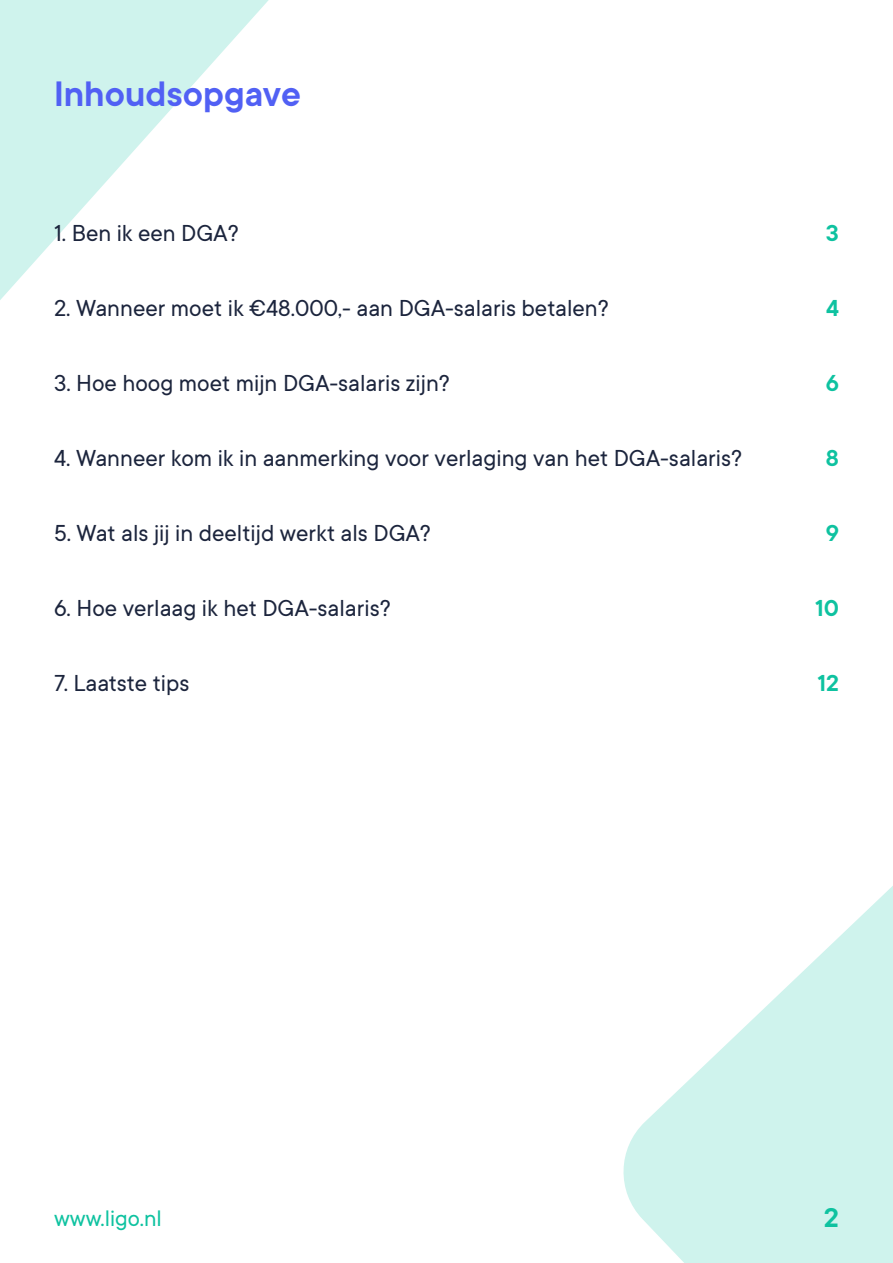
<style>
.page{position:relative;width:893px;height:1263px;background:#fff}
.page>*{position:absolute;margin:0;border:0;box-sizing:border-box;transform-origin:0 0}
.t1{font:600 39px "TT Commons";color:#5160f4}
.t2{font:600 30px "TT Commons";color:#0ec2a0}
.t3{font:25.5px "TT Commons";color:#1c253d}
.t4{font:600 25.5px "TT Commons";color:#0ec2a0}
.t5{font:24.75px "TT Commons";color:#0ec2a0}
</style>
<div class="page">
<svg style="left:623px;top:886px;width:270px;height:376px;fill:#cff3ed"></svg>
<svg style="left:0;top:1px;width:268px;height:299px;fill:#cff3ed"></svg>
<h1 class="t1" style="left:54px;top:69px;width:249px">Inhoudsopgave</h1>
<p class="t3" style="left:54px;top:217px;width:186px">1. Ben ik een DGA?</p>
<p class="t4" style="left:826px;top:216px;width:15px">3</p>
<p class="t3" style="left:54px;top:292px;width:556px">2. Wanneer moet ik €48.000,- aan DGA-salaris betalen?</p>
<p class="t4" style="left:826px;top:291px;width:14px">4</p>
<p class="t3" style="left:54px;top:367px;width:397px">3. Hoe hoog moet mijn DGA-salaris zijn?</p>
<p class="t4" style="left:826px;top:367px;width:15px">6</p>
<p class="t3" style="left:54px;top:442px;width:690px">4. Wanneer kom ik in aanmerking voor verlaging van het DGA-salaris?</p>
<p class="t4" style="left:826px;top:441px;width:15px">8</p>
<p class="t3" style="left:54px;top:517px;width:378px">5. Wat als jij in deeltijd werkt als DGA?</p>
<p class="t4" style="left:826px;top:517px;width:15px">9</p>
<p class="t3" style="left:54px;top:592px;width:338px">6. Hoe verlaag ik het DGA-salaris?</p>
<p class="t4" style="left:815px;top:592px;width:25px">10</p>
<p class="t3" style="left:54px;top:667px;width:137px">7. Laatste tips</p>
<p class="t4" style="left:817px;top:667px;width:23px">12</p>
<p class="t5" style="left:54px;top:1203px;width:109px">www.ligo.nl</p>
<p class="t2" style="left:824px;top:1198px;width:17px">2</p>
</div>
